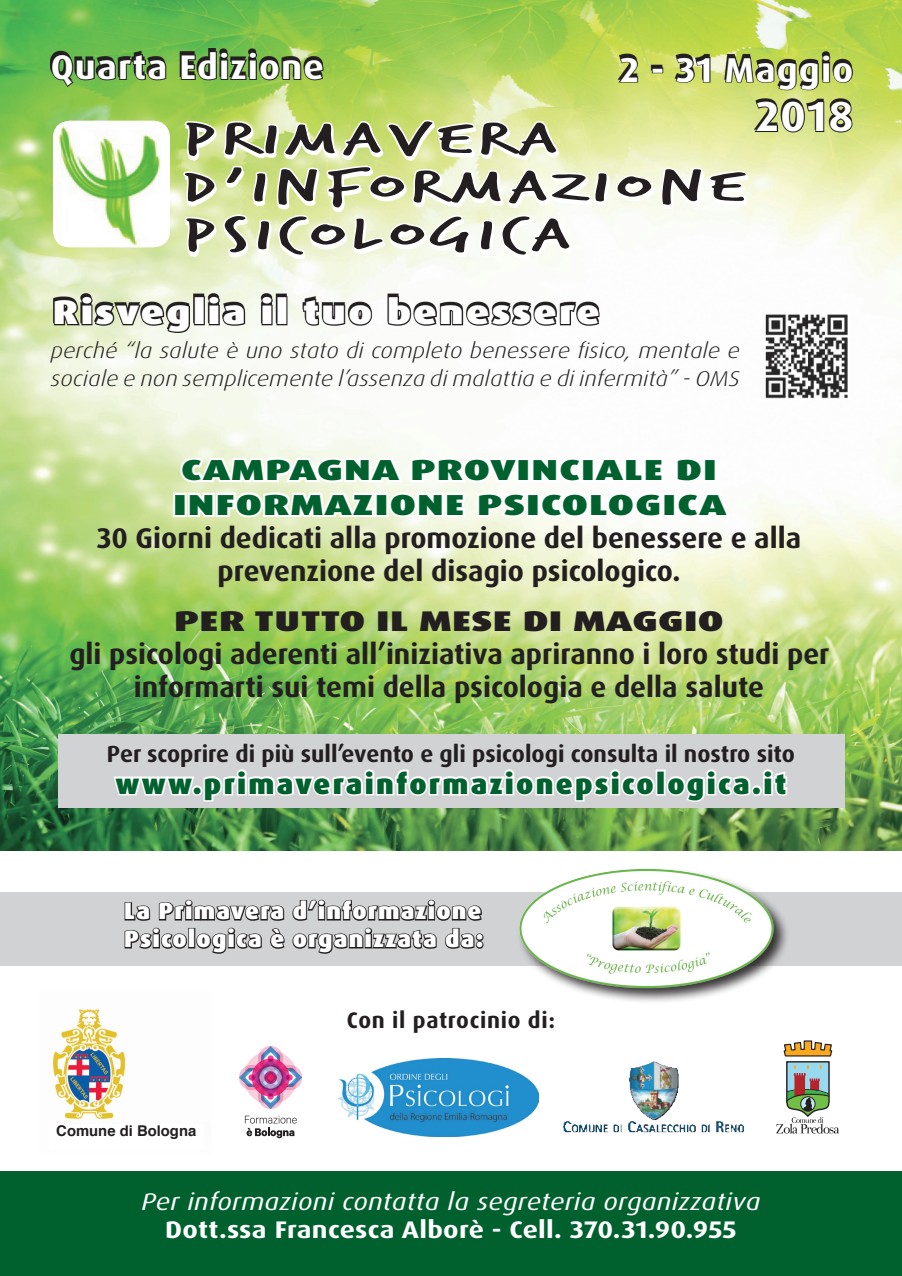
<style>
.page{position:relative;width:902px;height:1276px;background:#fff}
.page>*{position:absolute;margin:0;border:0;box-sizing:border-box;transform-origin:0 0}
.t1{font:48px/47.8px "Trash Hand";letter-spacing:.07em;color:#231f20;scale:1.97 1}
.t2{font:700 42px "Dax Pro";color:#fff;scale:1.07 1}
.t3{font:700 34.5px "Dax Pro";letter-spacing:.03em;color:#fff;scale:1.07 1}
.t4{font:900 34.2px "Dax Pro";letter-spacing:.06em;color:#fff;scale:1.15 1}
.t5{font:700 34.2px "Dax Pro";letter-spacing:.03em;color:#fff;scale:1.07 1}
.t6{font:900 28.95px/34.8px "Dax Pro";letter-spacing:.03em;color:#00612f;scale:1.4 1}
.t7{font:700 28.5px/33px "Dax Pro";color:#231f20;text-align:center}
.t8{font:900 28.5px "Dax Pro";letter-spacing:.08em;color:#00612f}
.t9{font:900 28.5px "Dax Pro";letter-spacing:.01em;color:#231f20;scale:1.4 1}
.t10{font:italic 24px "Dax";letter-spacing:.01em;color:#fff;scale:1.14 1}
.t11{font:700 24px "Dax Pro";letter-spacing:.01em;color:#fff;scale:1.14 1}
.t12{font:900 23.55px/27.9px "Dax Pro";letter-spacing:.05em;color:#fff}
.t13{font:700 23.25px "Dax Pro";color:#231f20}
.t14{font:700 22.5px "Dax Pro";letter-spacing:.03em;color:#231f20}
.t15{font:italic 300 21.3px/28.5px "Dax Pro";color:#231f20;scale:1.14 1}
.t16{font:700 14.85px "Helvetica";color:#231f20}
</style>
<div class="page">
<div style="left:0;top:1172px;width:901px;height:104px;background:#00612f"></div>
<img style="left:0;top:0;width:901px;height:850px">
<svg style="left:50px;top:48px;width:273px;height:36px"></svg>
<svg style="left:50px;top:53px;width:118px;height:35px"></svg>
<svg style="left:180px;top:50px;width:144px;height:31px"></svg>
<svg style="left:617px;top:51px;width:234px;height:49px;fill:#d4e070"></svg>
<svg style="left:616px;top:56px;width:23px;height:28px"></svg>
<div style="left:651px;top:68px;width:12px;height:5px;border:2px solid #231f20"></div>
<svg style="left:674px;top:56px;width:37px;height:28px"></svg>
<svg style="left:724px;top:53px;width:129px;height:38px"></svg>
<div style="left:173px;top:493px;width:14px;height:24px;border:4px solid #fff"></div>
<svg style="left:178px;top:454px;width:487px;height:67px"></svg>
<svg style="left:673px;top:455px;width:59px;height:65px"></svg>
<svg style="left:245px;top:1115px;width:52px;height:23px"></svg>
<svg style="left:239px;top:1046px;width:63px;height:63px"></svg>
<img style="left:562px;top:1061px;width:182px;height:72px">
<svg style="left:776px;top:1040px;width:63px;height:94px"></svg>
<img style="left:53px;top:1009px;width:73px;height:110px">
<img style="left:338px;top:1059px;width:201px;height:77px">
<img style="left:763px;top:383px;width:86px;height:16px">
<svg style="left:53px;top:100px;width:800px;height:283px"></svg>
<div style="left:0;top:892px;width:901px;height:73px;background:#d1d2d4"></div>
<svg style="left:124px;top:899px;width:360px;height:55px"></svg>
<div style="left:516px;top:866px;width:273px;height:138px;background:#231f20;opacity:.9"></div>
<img style="left:515px;top:866px;width:262px;height:124px">
<div style="left:58px;top:734px;width:786px;height:73px;background:#d1d2d4"></div>
<svg style="left:114px;top:776px;width:80px;height:20px"></svg>
<div style="left:192px;top:785px;width:10px;height:11px;border:3px solid #fff;border-radius:50%"></div>
<svg style="left:202px;top:769px;width:453px;height:33px"></svg>
<div style="left:655px;top:769px;width:10px;height:26px;border:3px solid #fff"></div>
<svg style="left:664px;top:769px;width:87px;height:33px"></svg>
<div style="left:751px;top:785px;width:10px;height:11px;border:3px solid #fff;border-radius:50%"></div>
<svg style="left:761px;top:769px;width:27px;height:27px"></svg>
<p class="t5" style="left:51px;top:45px;width:257px">Quarta Edizione</p>
<p class="t3" style="left:619px;top:47px;width:220px">2 - 31 Maggio</p>
<h2 class="t2" style="left:755px;top:89px;width:93px">2018</h2>
<h1 class="t1" style="left:183px;top:117px;width:286px">PRIMAVERA<br>D’INFORMAZIONE<br>PSICOLOGICA</h1>
<p class="t4" style="left:53px;top:290px;width:477px">Risveglia il tuo benessere</p>
<p class="t15" style="left:51px;top:336px;width:606px">perché “la salute è uno stato di completo benessere fisico, mentale e sociale e non semplicemente l’assenza di malattia e di infermità” - OMS</p>
<p class="t6" style="left:173px;top:453px;width:396px">CAMPAGNA PROVINCIALE DI<br>INFORMAZIONE PSICOLOGICA</p>
<p class="t7" style="left:97px;top:521px;width:706px">30 Giorni dedicati alla promozione del benessere e alla prevenzione del disagio psicologico.</p>
<p class="t9" style="left:174px;top:602px;width:394px">PER TUTTO IL MESE DI MAGGIO</p>
<p class="t7" style="left:69px;top:637px;width:761px">gli psicologi aderenti all’iniziativa apriranno i loro studi per informarti sui temi della psicologia e della salute</p>
<p class="t13" style="left:107px;top:739px;width:689px">Per scoprire di più sull’evento e gli psicologi consulta il nostro sito</p>
<p class="t8" style="left:115px;top:765px;width:672px">www.primaverainformazionepsicologica.it</p>
<p class="t12" style="left:124px;top:897px;width:360px">La Primavera d’informazione<br>Psicologica è organizzata da:</p>
<p class="t16" style="left:56px;top:1118px;width:141px">Comune di Bologna</p>
<p class="t14" style="left:347px;top:1005px;width:209px">Con il patrocinio di:</p>
<p class="t10" style="left:141px;top:1188px;width:544px">Per informazioni contatta la segreteria organizzativa</p>
<p class="t11" style="left:165px;top:1214px;width:502px">Dott.ssa Francesca Alborè - Cell. 370.31.90.955</p>
</div>
